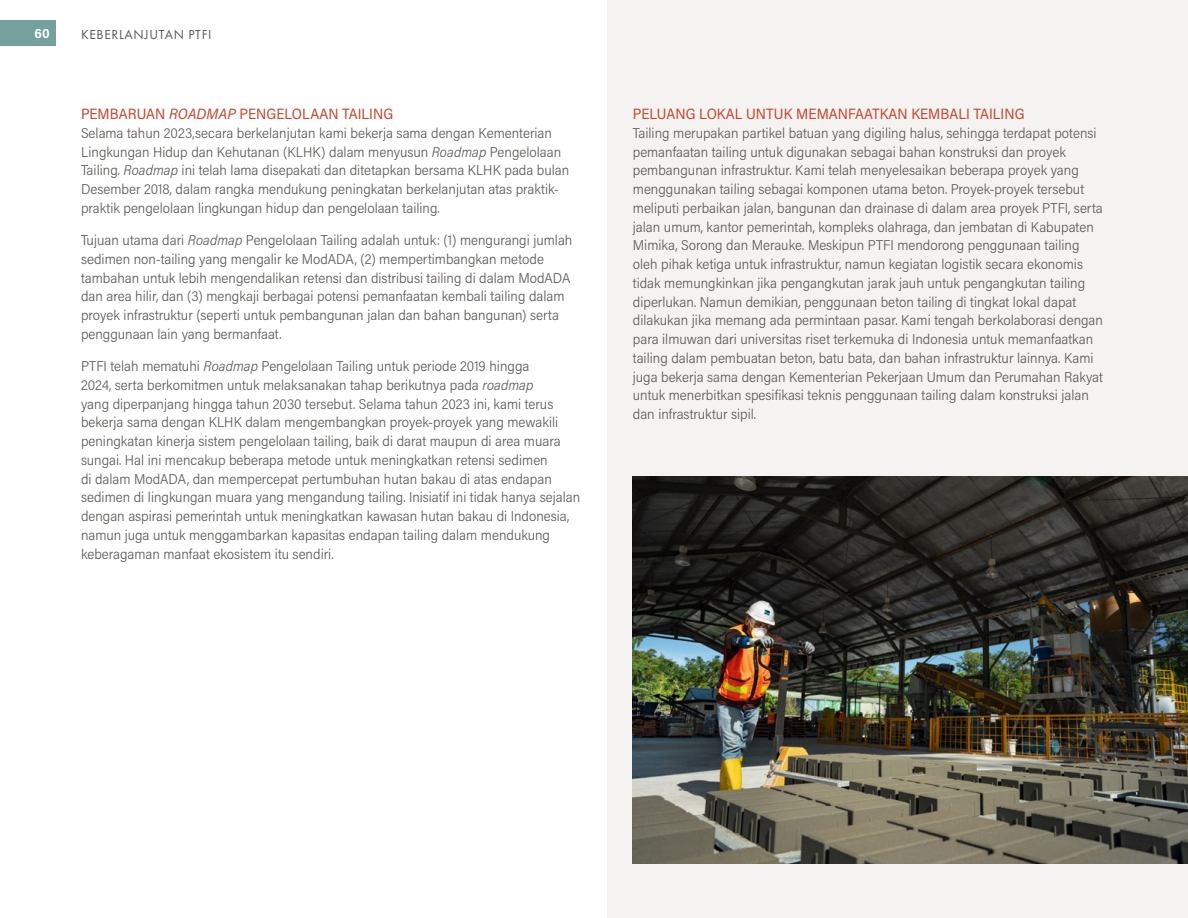
<style>
.page{position:relative;width:1188px;height:918px;background:#fff}
.page>*{position:absolute;margin:0;border:0;box-sizing:border-box;transform-origin:0 0}
.t1{font:15px "Acumin Pro Semi Cond";color:#c14830}
.t2{font:300 14.25px/18.8px "Acumin Pro Semi Cond";color:#5d5956}
.t3{font:13.5px "Futura PT";letter-spacing:.05em;color:#5d5956}
.t4{font:700 13.5px "Acumin Pro Semi Cond";color:#fff}
.s1{font-style:italic}
</style>
<div class="page">
<div style="left:0;top:21px;width:56px;height:25px;background:#74a19d"></div>
<div style="left:608px;top:0;width:580px;height:918px;background:#f5f3f1"></div>
<img style="left:633px;top:477px;width:555px;height:387px">
<p class="t4" style="left:35px;top:24px;width:17px">60</p>
<p class="t3" style="left:81px;top:26px;width:132px">KEBERLANJUTAN PTFI</p>
<p class="t1" style="left:81px;top:103px;width:314px">PEMBARUAN <span class="s1">ROADMAP</span> PENGELOLAAN TAILING</p>
<p class="t2" style="left:81px;top:123px;width:490px">Selama tahun 2023,secara berkelanjutan kami bekerja sama dengan Kementerian Lingkungan Hidup dan Kehutanan (KLHK) dalam menyusun <span class="s1">Roadmap</span> Pengelolaan Tailing. <span class="s1">Roadmap</span> ini telah lama disepakati dan ditetapkan bersama KLHK pada bulan Desember 2018, dalam rangka mendukung peningkatan berkelanjutan atas praktik&shy;praktik pengelolaan lingkungan hidup dan pengelolaan tailing.</p>
<p class="t2" style="left:81px;top:230px;width:493px">Tujuan utama dari <span class="s1">Roadmap</span> Pengelolaan Tailing adalah untuk: (1) mengurangi jumlah sedimen non-tailing yang mengalir ke ModADA, (2) mempertimbangkan metode tambahan untuk lebih mengendalikan retensi dan distribusi tailing di dalam ModADA dan area hilir, dan (3) mengkaji berbagai potensi pemanfaatan kembali tailing dalam proyek infrastruktur (seperti untuk pembangunan jalan dan bahan bangunan) serta penggunaan lain yang bermanfaat.</p>
<p class="t2" style="left:81px;top:356px;width:501px">PTFI telah mematuhi <span class="s1">Roadmap</span> Pengelolaan Tailing untuk periode 2019 hingga<br>2024, serta berkomitmen untuk melaksanakan tahap berikutnya pada <span class="s1">roadmap<br></span>yang diperpanjang hingga tahun 2030 tersebut. Selama tahun 2023 ini, kami terus bekerja sama dengan KLHK dalam mengembangkan proyek-proyek yang mewakili peningkatan kinerja sistem pengelolaan tailing, baik di darat maupun di area muara sungai. Hal ini mencakup beberapa metode untuk meningkatkan retensi sedimen<br>di dalam ModADA, dan mempercepat pertumbuhan hutan bakau di atas endapan sedimen di lingkungan muara yang mengandung tailing. Inisiatif ini tidak hanya sejalan dengan aspirasi pemerintah untuk meningkatkan kawasan hutan bakau di Indonesia, namun juga untuk menggambarkan kapasitas endapan tailing dalam mendukung keberagaman manfaat ekosistem itu sendiri.</p>
<p class="t1" style="left:633px;top:103px;width:393px">PELUANG LOKAL UNTUK MEMANFAATKAN KEMBALI TAILING</p>
<p class="t2" style="left:633px;top:123px;width:472px">Tailing merupakan partikel batuan yang digiling halus, sehingga terdapat potensi pemanfaatan tailing untuk digunakan sebagai bahan konstruksi dan proyek pembangunan infrastruktur. Kami telah menyelesaikan beberapa proyek yang menggunakan tailing sebagai komponen utama beton. Proyek-proyek tersebut meliputi perbaikan jalan, bangunan dan drainase di dalam area proyek PTFI, serta jalan umum, kantor pemerintah, kompleks olahraga, dan jembatan di Kabupaten Mimika, Sorong dan Merauke. Meskipun PTFI mendorong penggunaan tailing oleh pihak ketiga untuk infrastruktur, namun kegiatan logistik secara ekonomis tidak memungkinkan jika pengangkutan jarak jauh untuk pengangkutan tailing diperlukan. Namun demikian, penggunaan beton tailing di tingkat lokal dapat dilakukan jika memang ada permintaan pasar. Kami tengah berkolaborasi dengan para ilmuwan dari universitas riset terkemuka di Indonesia untuk memanfaatkan tailing dalam pembuatan beton, batu bata, dan bahan infrastruktur lainnya. Kami juga bekerja sama dengan Kementerian Pekerjaan Umum dan Perumahan Rakyat untuk menerbitkan spesifikasi teknis penggunaan tailing dalam konstruksi jalan dan infrastruktur sipil.</p>
</div>
